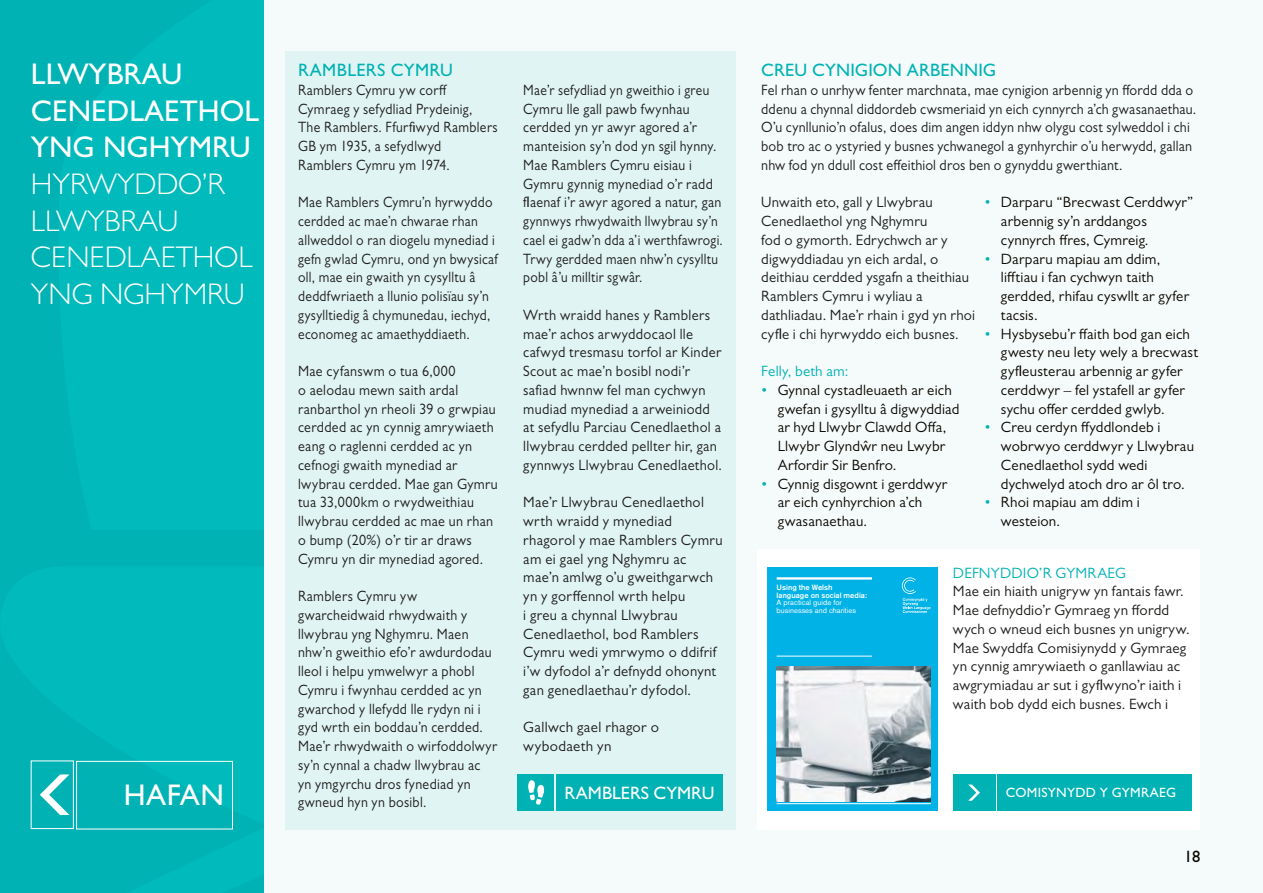
<style>
.page{position:relative;width:1263px;height:893px;background:#f5fbfb}
.page>*{position:absolute;margin:0;border:0;box-sizing:border-box;transform-origin:0 0}
.t1{font:300 30px/36.6px "Gill Sans MT Pro";color:#fff}
.t2{font:500 30px/36.6px "Gill Sans MT Pro";color:#fff}
.t3{font:500 18px "Gill Sans MT Pro";letter-spacing:.01em;color:#00b2b4}
.t4{font:500 18px "Gill Sans MT Pro";color:#fff}
.t5{font:500 16.5px "Gill Sans MT Pro";color:#0c0802}
.t6{font:15px/18.8px "Gill Sans MT Pro";letter-spacing:.02em;color:#1d1d1b}
.t7{font:15px/18.8px "Gill Sans MT Pro";letter-spacing:.02em;color:#1d1d1b;scale:.94 1}
.t8{font:15px/18.8px "Gill Sans MT Pro";letter-spacing:.015em;color:#0c0802}
.t9{font:15px/18.8px "Gill Sans MT Pro";letter-spacing:.02em;color:#1d1d1b;scale:.9 1}
.t10{font:15px/18.8px "Gill Sans MT Pro";letter-spacing:.02em;color:#1d1d1b;scale:.93 1}
.t11{font:15px/18.8px "Gill Sans MT Pro";letter-spacing:.02em;color:#1d1d1b;scale:.96 1}
.t12{font:15px/18.8px "Gill Sans MT Pro";letter-spacing:.02em;color:#1d1d1b;scale:.91 1}
.t13{font:15px/18.8px "Gill Sans MT Pro";letter-spacing:.02em;color:#1d1d1b;scale:.92 1}
.t14{font:15px "Gill Sans MT Pro";letter-spacing:.015em;color:#00b2b4}
.t15{font:500 13.5px "Gill Sans MT Pro";letter-spacing:.02em;color:#fff}
.t16{font:7.65px/7.6px "Akzidenz Grotesk BE";color:#fff}
.t17{font:500 7.65px/7.6px "Akzidenz Grotesk BE";color:#fff}
.s1{color:#00b2b4}
</style>
<div class="page">
<div style="left:0;top:0;width:264px;height:893px;background:#00babb"></div>
<svg style="left:30px;top:760px;width:203px;height:70px"></svg>
<div style="left:285px;top:51px;width:451px;height:778px;background:#e1f4f4"></div>
<div style="left:757px;top:549px;width:442px;height:280px;background:#fff"></div>
<div style="left:767px;top:567px;width:170px;height:244px;background:#00b2e6"></div>
<hr style="left:777px;top:577px;width:95px;height:3px;background:#fff">
<svg style="left:902px;top:577px;width:28px;height:36px"></svg>
<hr style="left:777px;top:656px;width:95px;height:1px;background:#fff">
<hr style="left:777px;top:803px;width:154px;height:1px;background:#fff">
<img style="left:777px;top:667px;width:154px;height:135px">
<div style="left:556px;top:774px;width:167px;height:37px;background:#00b2b4"></div>
<div style="left:517px;top:774px;width:36px;height:37px;background:#00b2b4"></div>
<svg style="left:528px;top:780px;width:16px;height:25px"></svg>
<div style="left:997px;top:775px;width:195px;height:36px;background:#00b2b4"></div>
<div style="left:953px;top:775px;width:42px;height:36px;background:#00b2b4"></div>
<svg style="left:968px;top:784px;width:12px;height:17px"></svg>
<div style="left:76px;top:761px;width:157px;height:68px;border:1px solid #fff"></div>
<svg style="left:40px;top:774px;width:29px;height:41px"></svg>
<div style="left:31px;top:761px;width:43px;height:68px;border:1px solid #fff"></div>
<h1 class="t2" style="left:31px;top:56px;width:230px">LLWYBRAU<br>CENEDLAETHOL<br>YNG NGHYMRU</h1>
<h1 class="t1" style="left:31px;top:165px;width:223px">HYRWYDDO’R<br>LLWYBRAU<br>CENEDLAETHOL<br>YNG NGHYMRU</h1>
<h1 class="t2" style="left:124px;top:777px;width:101px">HAFAN</h1>
<p class="t3" style="left:298px;top:59px;width:156px">RAMBLERS CYMRU</p>
<p class="t13" style="left:298px;top:80px;width:218px">Ramblers Cymru yw corff<br>Cymraeg y sefydliad Prydeinig,<br>The Ramblers. Ffurfiwyd Ramblers<br>GB ym 1935, a sefydlwyd<br>Ramblers Cymru ym 1974.</p>
<p class="t12" style="left:298px;top:193px;width:221px">Mae Ramblers Cymru’n hyrwyddo cerdded ac mae’n chwarae rhan allweddol o ran diogelu mynediad i gefn gwlad Cymru, ond yn bwysicaf oll, mae ein gwaith yn cysylltu â deddfwriaeth a llunio polisïau sy’n gysylltiedig â chymunedau, iechyd, economeg ac amaethyddiaeth.</p>
<p class="t7" style="left:298px;top:361px;width:214px">Mae cyfanswm o tua 6,000<br>o aelodau mewn saith ardal ranbarthol yn rheoli 39 o grwpiau cerdded ac yn cynnig amrywiaeth eang o raglenni cerdded ac yn cefnogi gwaith mynediad ar lwybrau cerdded. Mae gan Gymru tua 33,000km o rwydweithiau llwybrau cerdded ac mae un rhan o bump (20%) o’r tir ar draws<br>Cymru yn dir mynediad agored.</p>
<p class="t10" style="left:298px;top:586px;width:215px">Ramblers Cymru yw gwarcheidwaid rhwydwaith y llwybrau yng Nghymru. Maen nhw’n gweithio efo’r awdurdodau lleol i helpu ymwelwyr a phobl<br>Cymru i fwynhau cerdded ac yn gwarchod y llefydd lle rydyn ni i gyd wrth ein boddau’n cerdded.<br>Mae’r rhwydwaith o wirfoddolwyr sy’n cynnal a chadw llwybrau ac yn ymgyrchu dros fynediad yn gwneud hyn yn bosibl.</p>
<p class="t9" style="left:523px;top:80px;width:223px">Mae’r sefydliad yn gweithio i greu<br>Cymru lle gall pawb fwynhau cerdded yn yr awyr agored a’r manteision sy’n dod yn sgil hynny.<br>Mae Ramblers Cymru eisiau i<br>Gymru gynnig mynediad o’r radd flaenaf i’r awyr agored a natur, gan gynnwys rhwydwaith llwybrau sy’n cael ei gadw’n dda a’i werthfawrogi.<br>Trwy gerdded maen nhw’n cysylltu pobl â’u milltir sgwâr.</p>
<p class="t11" style="left:523px;top:305px;width:209px">Wrth wraidd hanes y Ramblers mae’r achos arwyddocaol lle cafwyd tresmasu torfol ar Kinder<br>Scout ac mae’n bosibl nodi’r safiad hwnnw fel man cychwyn mudiad mynediad a arweiniodd at sefydlu Parciau Cenedlaethol a llwybrau cerdded pellter hir, gan gynnwys Llwybrau Cenedlaethol.</p>
<p class="t6" style="left:523px;top:493px;width:201px">Mae’r Llwybrau Cenedlaethol wrth wraidd y mynediad rhagorol y mae Ramblers Cymru am ei gael yng Nghymru ac mae’n amlwg o’u gweithgarwch yn y gorffennol wrth helpu<br>i greu a chynnal Llwybrau<br>Cenedlaethol, bod Ramblers<br>Cymru wedi ymrwymo o ddifrif i’w dyfodol a’r defnydd ohonynt gan genedlaethau’r dyfodol.</p>
<p class="t6" style="left:523px;top:718px;width:137px">Gallwch gael rhagor o wybodaeth yn</p>
<p class="t3" style="left:761px;top:59px;width:237px">CREU CYNIGION ARBENNIG</p>
<p class="t7" style="left:761px;top:80px;width:464px">Fel rhan o unrhyw fenter marchnata, mae cynigion arbennig yn ffordd dda o ddenu a chynnal diddordeb cwsmeriaid yn eich cynnyrch a’ch gwasanaethau.<br>O’u cynllunio’n ofalus, does dim angen iddyn nhw olygu cost sylweddol i chi bob tro ac o ystyried y busnes ychwanegol a gynhyrchir o’u herwydd, gallan nhw fod yn ddull cost effeithiol dros ben o gynyddu gwerthiant.</p>
<p class="t6" style="left:761px;top:193px;width:215px">Unwaith eto, gall y Llwybrau<br>Cenedlaethol yng Nghymru<br>fod o gymorth. Edrychwch ar y digwyddiadau yn eich ardal, o deithiau cerdded ysgafn a theithiau<br>Ramblers Cymru i wyliau a dathliadau. Mae’r rhain i gyd yn rhoi cyfle i chi hyrwyddo eich busnes.</p>
<p class="t14" style="left:761px;top:362px;width:89px">Felly, beth am:</p>
<p class="t8" style="left:778px;top:380px;width:183px;text-indent:-16px"><span class="s1">•</span> Gynnal cystadleuaeth ar eich gwefan i gysylltu â digwyddiad ar hyd Llwybr Clawdd Offa,<br>Llwybr Glyndŵr neu Lwybr<br>Arfordir Sir Benfro.</p>
<p class="t8" style="left:778px;top:474px;width:171px;text-indent:-16px"><span class="s1">•</span> Cynnig disgownt i gerddwyr ar eich cynhyrchion a’ch gwasanaethau.</p>
<p class="t8" style="left:1001px;top:193px;width:194px;text-indent:-16px"><span class="s1">•</span> Darparu “Brecwast Cerddwyr” arbennig sy’n arddangos cynnyrch ffres, Cymreig.</p>
<p class="t8" style="left:1001px;top:249px;width:190px;text-indent:-16px"><span class="s1">•</span> Darparu mapiau am ddim, lifftiau i fan cychwyn taith gerdded, rhifau cyswllt ar gyfer tacsis.</p>
<p class="t8" style="left:1001px;top:324px;width:199px;text-indent:-16px"><span class="s1">•</span> Hysbysebu’r ffaith bod gan eich gwesty neu lety wely a brecwast gyfleusterau arbennig ar gyfer cerddwyr – fel ystafell ar gyfer sychu offer cerdded gwlyb.</p>
<p class="t8" style="left:1001px;top:418px;width:195px;text-indent:-16px"><span class="s1">•</span> Creu cerdyn ffyddlondeb i wobrwyo cerddwyr y Llwybrau<br>Cenedlaethol sydd wedi dychwelyd atoch dro ar ôl tro.</p>
<p class="t8" style="left:1001px;top:493px;width:140px;text-indent:-16px"><span class="s1">•</span> Rhoi mapiau am ddim i westeion.</p>
<p class="t17" style="left:777px;top:583px;width:92px">Using the Welsh<br>language on social media:</p>
<p class="t16" style="left:777px;top:599px;width:81px">A practical guide for businesses and charities</p>
<p class="t14" style="left:953px;top:564px;width:175px">DEFNYDDIO’R GYMRAEG</p>
<p class="t6" style="left:953px;top:582px;width:238px">Mae ein hiaith unigryw yn fantais fawr.<br>Mae defnyddio’r Gymraeg yn ffordd wych o wneud eich busnes yn unigryw.<br>Mae Swyddfa Comisiynydd y Gymraeg yn cynnig amrywiaeth o ganllawiau ac awgrymiadau ar sut i gyflwyno’r iaith i waith bob dydd eich busnes. Ewch i</p>
<p class="t4" style="left:564px;top:782px;width:151px">RAMBLERS CYMRU</p>
<p class="t15" style="left:1006px;top:785px;width:172px">COMISYNYDD Y GYMRAEG</p>
<p class="t5" style="left:1184px;top:846px;width:18px">18</p>
</div>
